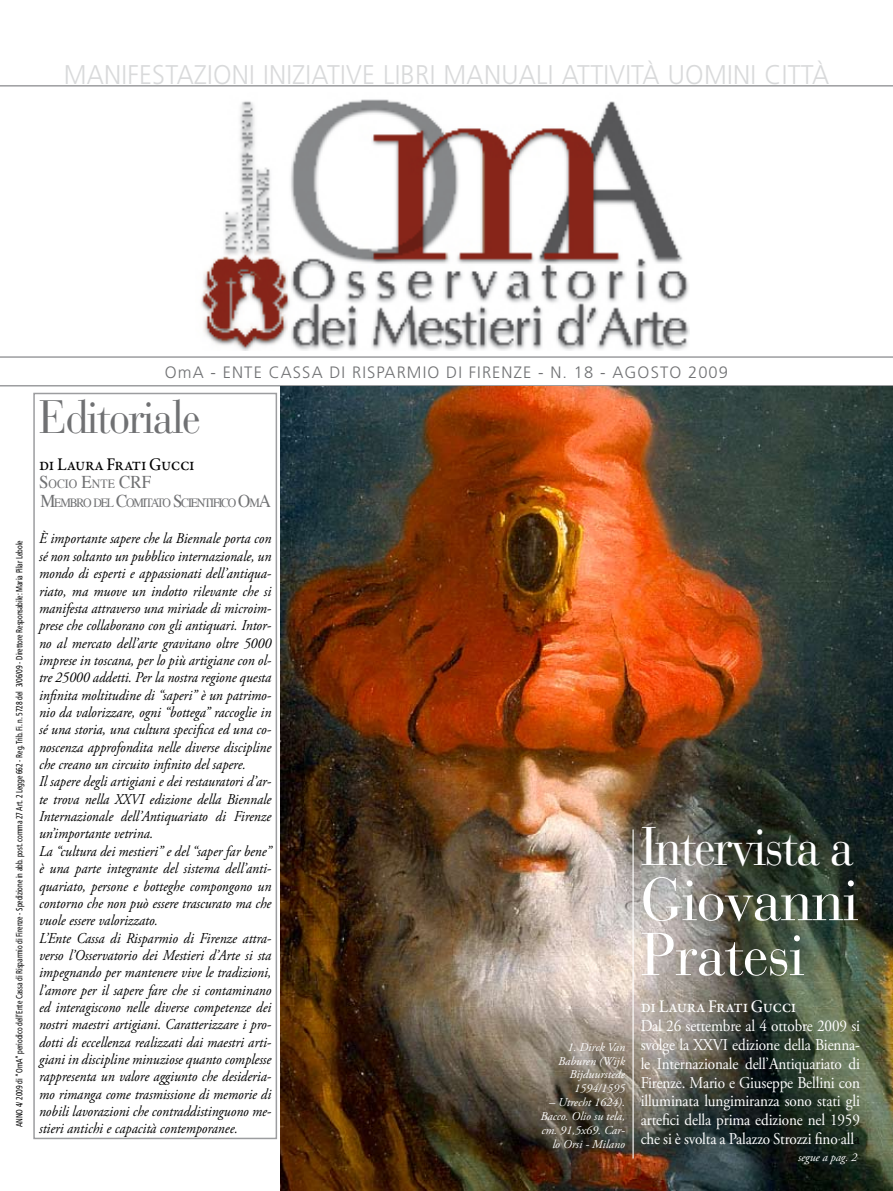
<style>
.page{position:relative;width:893px;height:1191px;background:#fff}
.page>*{position:absolute;margin:0;border:0;box-sizing:border-box;transform-origin:0 0}
.t1{font:60px/54.9px "Bauer Bodoni Std";letter-spacing:-.02em;color:#fff}
.t2{font:54px "Bauer Bodoni Std";letter-spacing:-.04em;color:#fff;scale:.9 1}
.t3{font:46.5px "Bauer Bodoni Std";letter-spacing:-.04em;color:#707173;scale:.9 1}
.t4{font:300 27px "Frutiger LT Std";letter-spacing:.01em;color:#d9dadb;scale:.95 1}
.t5{font:500 18px "Garamond Premr Pro";letter-spacing:-.025em;color:#fff;scale:.94 1}
.t6{font:500 18px "Garamond Premr Pro";letter-spacing:-.025em;color:#000;scale:.94 1}
.t7{font:16.5px/18.9px "Adobe Garamond Pro";letter-spacing:-.01em;color:#fff;text-align:justify;scale:.92 1}
.t8{font:300 16.5px "Frutiger LT Std";letter-spacing:.065em;color:#707173}
.t9{font:italic 15px/17.4px "Adobe Garamond Pro";color:#000;scale:.92 1}
.t10{font:12.6px/18.9px "Times";letter-spacing:-.1em;color:#707173;scale:.94 1}
.t11{font:italic 12px/14px "Adobe Garamond Pro";color:#fff;text-align:right}
.t12{font:condensed 9px "Frutiger LT Std";letter-spacing:-.005em;color:#000;scale:.85 1}
.s1{font-size:18px}
.s2{color:#000}
</style>
<div class="page">
<img style="left:201px;top:99px;width:488px;height:252px">
<hr style="left:0;top:85px;width:893px;height:2px;background:#9c9d9f">
<hr style="left:0;top:356px;width:893px;height:2px;background:#9c9d9f">
<hr style="left:0;top:385px;width:893px;height:1px;background:#9c9d9f">
<img style="left:281px;top:387px;width:612px;height:804px">
<hr style="left:632px;top:829px;width:2px;height:329px;background:#fff">
<div style="left:33px;top:393px;width:244px;height:746px;border:2px solid #9c9d9f"></div>
<h3 class="t4" style="left:64px;top:59px;width:807px">MANIFESTAZIONI INIZIATIVE LIBRI MANUALI ATTIVITÀ UOMINI CITTÀ</h3>
<p class="t12" style="left:14px;top:1127px;width:692px;rotate:-90deg">ANNO 4/ 2009 di “OmA” periodico dell’Ente Cassa di Risparmio di Firenze - Spedizione in abb. post. comma 27 Art. 2 Legge 662 - Reg. Trib. Fi. n. 5728 del 3/06/09 - Direttore Responsabile: Maria Pilar Lebole</p>
<p class="t8" style="left:165px;top:362px;width:485px">OMA - ENTE CASSA DI RISPARMIO DI FIRENZE - N. 18 - AGOSTO</p>
<p class="t8" style="left:688px;top:362px;width:42px">2009</p>
<h3 class="t3" style="left:39px;top:389px;width:181px">Editoriale</h3>
<p class="t6" style="left:39px;top:453px;width:167px">di Laura Frati Gucci</p>
<p class="t10" style="left:39px;top:475px;width:248px"><span class="s1">S</span>OCIO <span class="s1">E</span>NTE <span class="s1">CRF<br>M</span>EMBRO DEL <span class="s1">C</span>OMITATO <span class="s1">S</span>CIENTIFICO <span class="s1">O</span>M<span class="s1">A</span></p>
<p class="t9" style="left:39px;top:530px;width:254px">È importante sapere che la Biennale porta con sé non soltanto un pubblico internazionale, un mondo di esperti e appassionati dell’antiqua&shy;riato, ma muove un indotto rilevante che si manifesta attraverso una miriade di microim&shy;prese che collaborano con gli antiquari. Intor&shy;no al mercato dell’arte gravitano oltre 5000 imprese in toscana, per lo più artigiane con ol&shy;tre 25000 addetti. Per la nostra regione questa infinita moltitudine di “saperi” è un patrimo&shy;nio da valorizzare, ogni “bottega” raccoglie in sé una storia, una cultura specifica ed una co&shy;noscenza approfondita nelle diverse discipline che creano un circuito infinito del sapere.<br>Il sapere degli artigiani e dei restauratori d’ar&shy;te trova nella XXVI edizione della Biennale Internazionale dell’Antiquariato di Firenze un’importante vetrina.<br>La “cultura dei mestieri” e del “saper far bene” è una parte integrante del sistema dell’anti&shy;quariato, persone e botteghe compongono un contorno che non può essere trascurato ma che vuole essere valorizzato.<br>L’Ente Cassa di Risparmio di Firenze attra&shy;verso l’Osservatorio dei Mestieri d’Arte si sta impegnando per mantenere vive le tradizioni, l’amore per il sapere fare che si contaminano ed interagiscono nelle diverse competenze dei nostri maestri artigiani. Caratterizzare i pro&shy;dotti di eccellenza realizzati dai maestri arti&shy;giani in discipline minuziose quanto complesse rappresenta un valore aggiunto che desideria&shy;mo rimanga come trasmissione di memorie di nobili lavorazioni che contraddistinguono me&shy;stieri antichi e capacità contemporanee.</p>
<p class="t11" style="left:558px;top:1040px;width:68px">1. Dirck Van<br>Baburen (Wijk<br>Bijduurstede<br>1594/1595</p>
<p class="t11" style="left:540px;top:1095px;width:86px">– Utrecht 1624).<br>Bacco. Olio su tela, cm. 91,5x69. Car&shy;lo Orsi - Milano</p>
<h2 class="t2" style="left:641px;top:814px;width:239px">Intervista a</h2>
<h1 class="t1" style="left:641px;top:873px;width:220px">Giovanni<br>Pratesi</h1>
<p class="t5" style="left:641px;top:995px;width:167px">di Laura Frati Gucci</p>
<p class="t7" style="left:641px;top:1016px;width:240px">Dal 26 settembre al 4 ottobre 2009 si svolge la XXVI edizione della Bienna&shy;le Internazionale dell’Antiquariato di Firenze. Mario e Giuseppe Bellini con illuminata lungimiranza sono stati gli artefici della prima edizione nel 1959 che si è svolta a Palazzo Strozzi fino all<span class="s2">a</span></p>
<p class="t11" style="left:798px;top:1151px;width:61px">segue a pag. 2</p>
</div>
